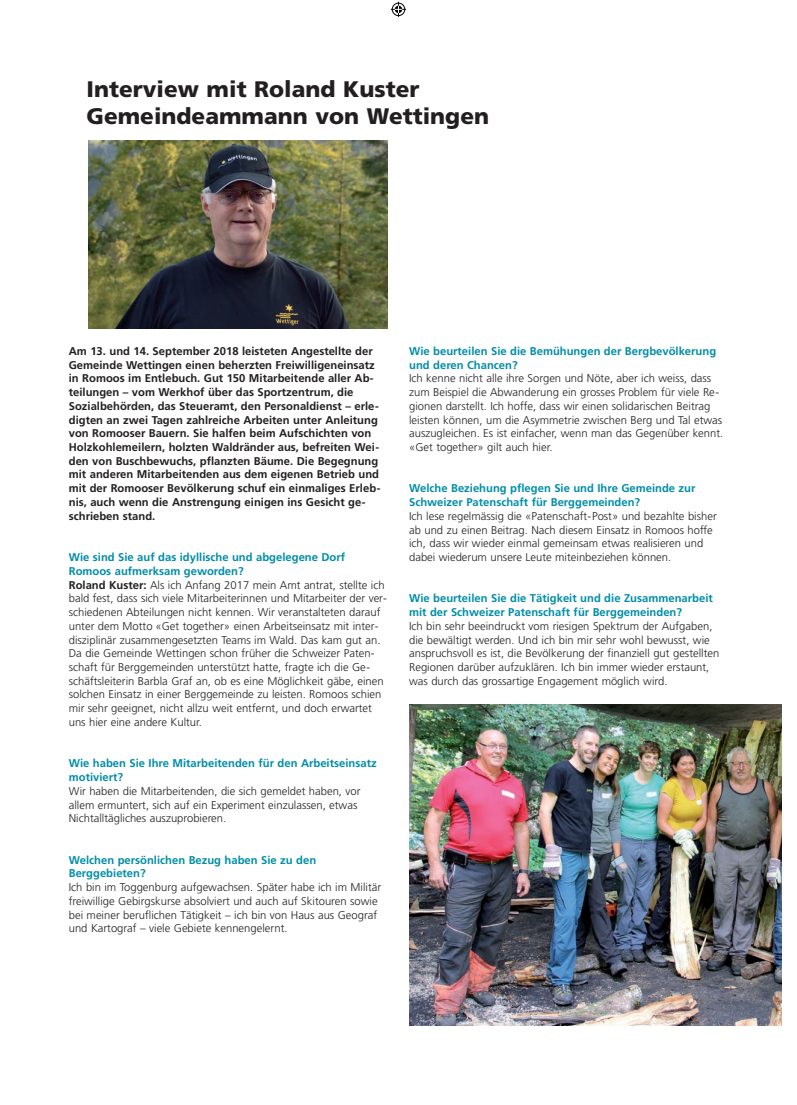
<style>
.page{position:relative;width:797px;height:1105px;background:#fff}
.page>*{position:absolute;margin:0;border:0;box-sizing:border-box;transform-origin:0 0}
.t1{font:900 22.5px/26.2px "Frutiger";color:#231f20}
.t2{font:300 11.25px/13.8px "Frutiger";color:#231f20}
.t3{font:700 11.25px/13.8px "Frutiger";color:#231f20}
.t4{font:700 11.25px/13.8px "Frutiger";color:#008da8}
.s1{font-weight:700;color:#008da8}
.s2{font-weight:700}
</style>
<div class="page">
<img style="left:89px;top:140px;width:299px;height:188px">
<img style="left:409px;top:704px;width:372px;height:321px">
<svg style="left:391px;top:2px;width:15px;height:15px"></svg>
<div style="left:780px;top:545px;width:14px;height:14px;border:2px solid #fff;border-radius:50%"></div>
<h1 class="t1" style="left:86px;top:76px;width:404px">Interview mit Roland Kuster<br>Gemeindeammann von Wettingen</h1>
<p class="t3" style="left:69px;top:344px;width:313px">Am 13. und 14. September 2018 leisteten Angestellte der Gemeinde Wettingen einen beherzten Freiwilligeneinsatz in Romoos im Entlebuch. Gut 150 Mitarbeitende aller Ab&shy;teilungen – vom Werkhof über das Sportzentrum, die Sozialbehörden, das Steueramt, den Personaldienst – erle&shy;digten an zwei Tagen zahlreiche Arbeiten unter Anleitung von Romooser Bauern. Sie halfen beim Aufschichten von Holzkohlemeilern, holzten Waldränder aus, befreiten Wei&shy;den von Buschbewuchs, pflanzten Bäume. Die Begegnung mit anderen Mitarbeitenden aus dem eigenen Betrieb und mit der Romooser Bevölkerung schuf ein einmaliges Erleb&shy;nis, auch wenn die Anstrengung einigen ins Gesicht ge&shy;schrieben stand.</p>
<p class="t2" style="left:69px;top:550px;width:319px"><span class="s1">Wie sind Sie auf das idyllische und abgelegene Dorf Romoos aufmerksam geworden?<br></span><span class="s2">Roland Kuster:</span> Als ich Anfang 2017 mein Amt antrat, stellte ich bald fest, dass sich viele Mitarbeiterinnen und Mitarbeiter der ver&shy;schiedenen Abteilungen nicht kennen. Wir veranstalteten darauf unter dem Motto «Get together» einen Arbeitseinsatz mit inter&shy;disziplinär zusammengesetzten Teams im Wald. Das kam gut an.<br>Da die Gemeinde Wettingen schon früher die Schweizer Paten&shy;schaft für Berggemeinden unterstützt hatte, fragte ich die Ge&shy;schäftsleiterin Barbla Graf an, ob es eine Möglichkeit gäbe, einen solchen Einsatz in einer Berggemeinde zu leisten. Romoos schien mir sehr geeignet, nicht allzu weit entfernt, und doch erwartet uns hier eine andere Kultur.</p>
<p class="t4" style="left:69px;top:756px;width:309px">Wie haben Sie Ihre Mitarbeitenden für den Arbeitseinsatz motiviert?</p>
<p class="t2" style="left:69px;top:784px;width:293px">Wir haben die Mitarbeitenden, die sich gemeldet haben, vor allem ermuntert, sich auf ein Experiment einzulassen, etwas<br>Nichtalltägliches auszuprobieren.</p>
<p class="t4" style="left:69px;top:853px;width:249px">Welchen persönlichen Bezug haben Sie zu den<br>Berggebieten?</p>
<p class="t2" style="left:69px;top:880px;width:314px">Ich bin im Toggenburg aufgewachsen. Später habe ich im Militär freiwillige Gebirgskurse absolviert und auch auf Skitouren sowie bei meiner beruflichen Tätigkeit – ich bin von Haus aus Geograf und Kartograf – viele Gebiete kennengelernt.</p>
<p class="t4" style="left:409px;top:344px;width:308px">Wie beurteilen Sie die Bemühungen der Bergbevölkerung und deren Chancen?</p>
<p class="t2" style="left:409px;top:372px;width:316px">Ich kenne nicht alle ihre Sorgen und Nöte, aber ich weiss, dass zum Beispiel die Abwanderung ein grosses Problem für viele Re&shy;gionen darstellt. Ich hoffe, dass wir einen solidarischen Beitrag leisten können, um die Asymmetrie zwischen Berg und Tal etwas auszugleichen. Es ist einfacher, wenn man das Gegenüber kennt. «Get together» gilt auch hier.</p>
<p class="t4" style="left:409px;top:482px;width:288px">Welche Beziehung pflegen Sie und Ihre Gemeinde zur<br>Schweizer Patenschaft für Berggemeinden?</p>
<p class="t2" style="left:409px;top:509px;width:309px">Ich lese regelmässig die «Patenschaft-Post» und bezahlte bisher ab und zu einen Beitrag. Nach diesem Einsatz in Romoos hoffe ich, dass wir wieder einmal gemeinsam etwas realisieren und dabei wiederum unsere Leute miteinbeziehen können.</p>
<p class="t4" style="left:409px;top:591px;width:305px">Wie beurteilen Sie die Tätigkeit und die Zusammenarbeit mit der Schweizer Patenschaft für Berggemeinden?</p>
<p class="t2" style="left:409px;top:619px;width:312px">Ich bin sehr beeindruckt vom riesigen Spektrum der Aufgaben, die bewältigt werden. Und ich bin mir sehr wohl bewusst, wie anspruchsvoll es ist, die Bevölkerung der finanziell gut gestellten Regionen darüber aufzuklären. Ich bin immer wieder erstaunt, was durch das grossartige Engagement möglich wird.</p>
</div>
